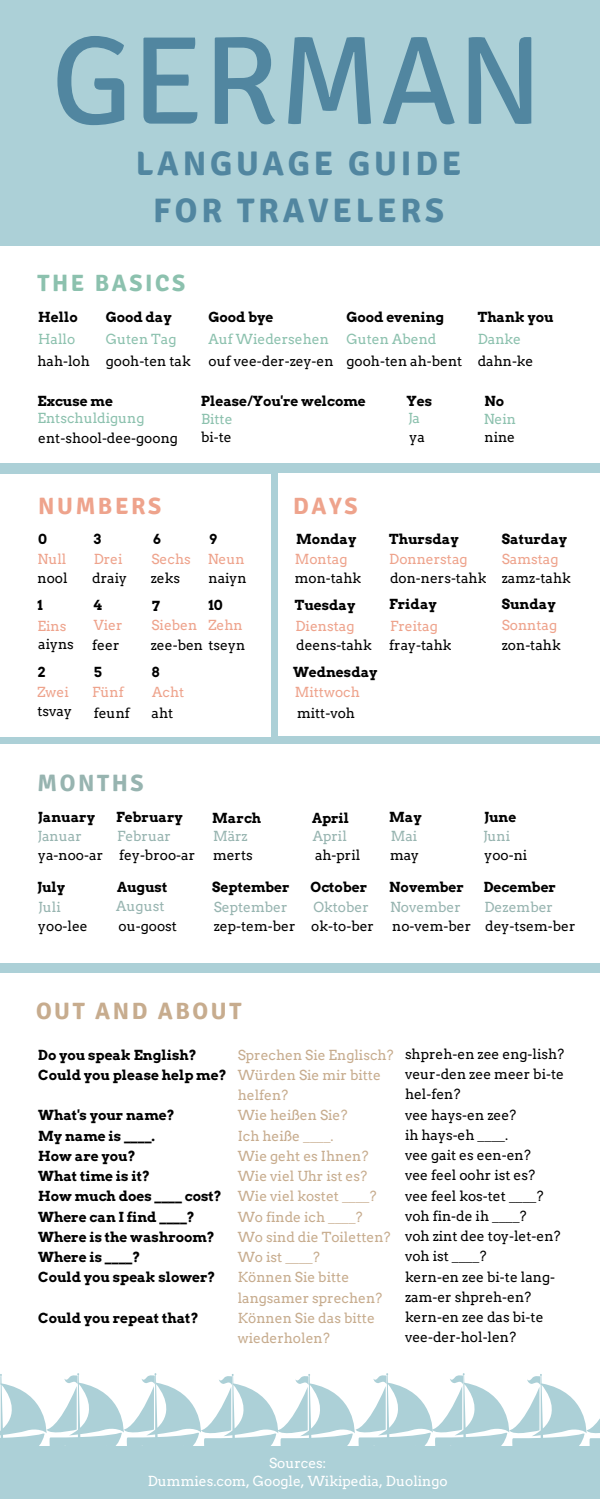
<style>
.page{position:relative;width:600px;height:1499px;background:#acd0d7}
.page>*{position:absolute;margin:0;border:0;box-sizing:border-box;transform-origin:0 0}
.t1{font:125.8px "Signika";color:#5186a0}
.t2{font:700 34px/47.2px "Signika";letter-spacing:.11em;color:#5186a0;text-align:center}
.t3{font:700 23.6px "Signika";letter-spacing:.11em;color:#eea38c}
.t4{font:700 23.6px "Signika";letter-spacing:.11em;color:#c7ac8e}
.t5{font:700 23.6px "Signika";letter-spacing:.11em;color:#8cc1ae}
.t6{font:700 23.6px "Signika";letter-spacing:.11em;color:#97b4b0}
.t7{font:13.8px/20.2px "Arvo";color:#000}
.t8{font:700 13.8px/20.2px "Arvo";color:#000}
.t9{font:13.8px/20.2px "Arvo";color:#c7ac8e}
.t10{font:13.8px "Arvo";color:#eea38c}
.t11{font:13.8px "Arvo";color:#97b4b0}
.t12{font:13.8px "Arvo";color:#8cc1ae}
.t13{font:13.8px/18.8px "Arvo";color:#fff;text-align:center}
</style>
<div class="page">
<div style="left:0;top:247px;width:599px;height:216px;background:#fff"></div>
<div style="left:0;top:474px;width:271px;height:263px;background:#fff"></div>
<div style="left:0;top:745px;width:600px;height:218px;background:#fff"></div>
<div style="left:0;top:973px;width:600px;height:473px;background:#fff"></div>
<div style="left:278px;top:474px;width:322px;height:262px;background:#fff"></div>
<svg style="left:0;top:1373px;width:600px;height:73px"></svg>
<h1 class="t1" style="left:51px;top:5px;width:493px">GERMAN</h1>
<h2 class="t2" style="left:136px;top:140px;width:327px">LANGUAGE GUIDE<br>FOR TRAVELERS</h2>
<h3 class="t5" style="left:38px;top:269px;width:149px">THE BASICS</h3>
<p class="t8" style="left:38px;top:307px;width:41px">Hello</p>
<p class="t7" style="left:38px;top:351px;width:54px">hah-loh</p>
<p class="t12" style="left:38px;top:331px;width:39px">Hallo</p>
<p class="t8" style="left:106px;top:307px;width:68px">Good day</p>
<p class="t12" style="left:106px;top:331px;width:72px">Guten Tag</p>
<p class="t7" style="left:106px;top:351px;width:86px">gooh-ten tak</p>
<p class="t8" style="left:38px;top:390px;width:77px">Excuse me</p>
<p class="t12" style="left:38px;top:410px;width:108px">Entschuldigung</p>
<p class="t7" style="left:38px;top:428px;width:141px">ent-shool-dee-goong</p>
<p class="t8" style="left:208px;top:307px;width:66px">Good bye</p>
<p class="t12" style="left:208px;top:331px;width:122px">Auf Wiedersehen</p>
<p class="t7" style="left:208px;top:351px;width:127px">ouf vee-der-zey-en</p>
<p class="t8" style="left:346px;top:307px;width:99px">Good evening</p>
<p class="t12" style="left:346px;top:331px;width:91px">Guten Abend</p>
<p class="t7" style="left:346px;top:351px;width:117px">gooh-ten ah-bent</p>
<p class="t8" style="left:478px;top:307px;width:77px">Thank you</p>
<p class="t12" style="left:478px;top:331px;width:45px">Danke</p>
<p class="t7" style="left:478px;top:351px;width:57px">dahn-ke</p>
<p class="t8" style="left:201px;top:390px;width:167px">Please/You're welcome</p>
<p class="t12" style="left:201px;top:410px;width:33px">Bitte</p>
<p class="t7" style="left:201px;top:427px;width:32px">bi-te</p>
<p class="t8" style="left:406px;top:390px;width:27px">Yes</p>
<p class="t8" style="left:484px;top:390px;width:21px">No</p>
<p class="t12" style="left:408px;top:410px;width:14px">Ja</p>
<p class="t12" style="left:484px;top:410px;width:34px">Nein</p>
<p class="t7" style="left:410px;top:427px;width:17px">ya</p>
<p class="t7" style="left:484px;top:427px;width:32px">nine</p>
<h3 class="t3" style="left:38px;top:492px;width:125px">NUMBERS</h3>
<p class="t8" style="left:38px;top:529px;width:10px">0</p>
<p class="t10" style="left:38px;top:551px;width:30px">Null</p>
<p class="t7" style="left:38px;top:568px;width:32px">nool</p>
<p class="t8" style="left:38px;top:595px;width:7px">1</p>
<p class="t8" style="left:94px;top:529px;width:9px">3</p>
<p class="t8" style="left:153px;top:529px;width:9px">6</p>
<p class="t8" style="left:209px;top:529px;width:9px">9</p>
<p class="t10" style="left:94px;top:551px;width:30px">Drei</p>
<p class="t10" style="left:152px;top:551px;width:41px">Sechs</p>
<p class="t10" style="left:208px;top:551px;width:39px">Neun</p>
<p class="t7" style="left:92px;top:568px;width:36px">draiy</p>
<p class="t7" style="left:151px;top:568px;width:31px">zeks</p>
<p class="t7" style="left:208px;top:568px;width:40px">naiyn</p>
<p class="t8" style="left:94px;top:595px;width:10px">4</p>
<p class="t8" style="left:152px;top:596px;width:9px">7</p>
<p class="t8" style="left:208px;top:595px;width:16px">10</p>
<h3 class="t3" style="left:293px;top:492px;width:66px">DAYS</h3>
<p class="t8" style="left:296px;top:529px;width:62px">Monday</p>
<p class="t10" style="left:295px;top:551px;width:54px">Montag</p>
<p class="t7" style="left:295px;top:568px;width:68px">mon-tahk</p>
<p class="t8" style="left:295px;top:594px;width:62px">Tuesday</p>
<p class="t8" style="left:389px;top:529px;width:71px">Thursday</p>
<p class="t8" style="left:502px;top:529px;width:67px">Saturday</p>
<p class="t10" style="left:389px;top:551px;width:80px">Donnerstag</p>
<p class="t10" style="left:502px;top:551px;width:58px">Samstag</p>
<p class="t7" style="left:390px;top:568px;width:98px">don-ners-tahk</p>
<p class="t7" style="left:502px;top:568px;width:70px">zamz-tahk</p>
<p class="t8" style="left:389px;top:594px;width:49px">Friday</p>
<p class="t8" style="left:502px;top:594px;width:55px">Sunday</p>
<p class="t10" style="left:38px;top:617px;width:30px">Eins</p>
<p class="t7" style="left:38px;top:634px;width:37px">aiyns</p>
<p class="t10" style="left:94px;top:617px;width:30px">Vier</p>
<p class="t7" style="left:92px;top:635px;width:29px">feer</p>
<p class="t10" style="left:152px;top:617px;width:47px">Sieben</p>
<p class="t10" style="left:208px;top:617px;width:36px">Zehn</p>
<p class="t7" style="left:151px;top:635px;width:96px">zee-ben tseyn</p>
<p class="t10" style="left:296px;top:617px;width:60px">Dienstag</p>
<p class="t10" style="left:390px;top:617px;width:49px">Freitag</p>
<p class="t10" style="left:502px;top:617px;width:57px">Sonntag</p>
<p class="t7" style="left:296px;top:635px;width:77px">deens-tahk</p>
<p class="t7" style="left:389px;top:635px;width:64px">fray-tahk</p>
<p class="t7" style="left:502px;top:635px;width:60px">zon-tahk</p>
<p class="t8" style="left:38px;top:662px;width:9px">2</p>
<p class="t8" style="left:94px;top:662px;width:10px">5</p>
<p class="t8" style="left:152px;top:662px;width:9px">8</p>
<p class="t8" style="left:293px;top:662px;width:86px">Wednesday</p>
<p class="t10" style="left:38px;top:683px;width:33px">Zwei</p>
<p class="t10" style="left:92px;top:683px;width:33px">Fünf</p>
<p class="t10" style="left:152px;top:683px;width:34px">Acht</p>
<p class="t10" style="left:295px;top:683px;width:67px">Mittwoch</p>
<p class="t7" style="left:38px;top:701px;width:36px">tsvay</p>
<p class="t7" style="left:94px;top:702px;width:38px">feunf</p>
<p class="t7" style="left:152px;top:702px;width:23px">aht</p>
<p class="t7" style="left:297px;top:702px;width:60px">mitt-voh</p>
<h3 class="t6" style="left:38px;top:769px;width:108px">MONTHS</h3>
<p class="t8" style="left:38px;top:807px;width:58px">January</p>
<p class="t8" style="left:116px;top:807px;width:68px">February</p>
<p class="t8" style="left:212px;top:807px;width:50px">March</p>
<p class="t8" style="left:312px;top:807px;width:39px">April</p>
<p class="t8" style="left:389px;top:807px;width:34px">May</p>
<p class="t8" style="left:484px;top:807px;width:33px">June</p>
<p class="t11" style="left:38px;top:827px;width:46px">Januar</p>
<p class="t11" style="left:117px;top:827px;width:56px">Februar</p>
<p class="t11" style="left:213px;top:827px;width:36px">März</p>
<p class="t11" style="left:313px;top:828px;width:36px">April</p>
<p class="t11" style="left:391px;top:827px;width:28px">Mai</p>
<p class="t11" style="left:483px;top:827px;width:29px">Juni</p>
<p class="t7" style="left:38px;top:845px;width:158px">ya-noo-ar fey-broo-ar</p>
<p class="t7" style="left:213px;top:845px;width:41px">merts</p>
<p class="t7" style="left:315px;top:845px;width:47px">ah-pril</p>
<p class="t7" style="left:390px;top:845px;width:31px">may</p>
<p class="t7" style="left:484px;top:845px;width:44px">yoo-ni</p>
<p class="t8" style="left:38px;top:877px;width:29px">July</p>
<p class="t8" style="left:117px;top:877px;width:52px">August</p>
<p class="t8" style="left:212px;top:877px;width:79px">September</p>
<p class="t8" style="left:310px;top:877px;width:58px">October</p>
<p class="t8" style="left:389px;top:877px;width:76px">November</p>
<p class="t8" style="left:484px;top:877px;width:74px">December</p>
<p class="t11" style="left:38px;top:899px;width:24px">Juli</p>
<p class="t11" style="left:116px;top:898px;width:50px">August</p>
<p class="t11" style="left:214px;top:899px;width:75px">September</p>
<p class="t11" style="left:314px;top:899px;width:57px">Oktober</p>
<p class="t11" style="left:390px;top:899px;width:72px">November</p>
<p class="t11" style="left:484px;top:899px;width:70px">Dezember</p>
<p class="t7" style="left:38px;top:916px;width:51px">yoo-lee</p>
<p class="t7" style="left:118px;top:915px;width:60px">ou-goost</p>
<p class="t7" style="left:214px;top:916px;width:162px">zep-tem-ber ok-to-ber</p>
<p class="t7" style="left:392px;top:916px;width:185px">no-vem-ber dey-tsem-ber</p>
<h3 class="t4" style="left:36px;top:996px;width:207px">OUT AND ABOUT</h3>
<p class="t8" style="left:38px;top:1045px;width:190px">Do you speak English?<br>Could you please help me?</p>
<p class="t8" style="left:38px;top:1105px;width:185px">What's your name?<br>My name is ____.<br>How are you?<br>What time is it?<br>How much does ____ cost?<br>Where can I find ____?<br>Where is the washroom?<br>Where is ____?<br>Could you speak slower?</p>
<p class="t8" style="left:38px;top:1308px;width:162px">Could you repeat that?</p>
<p class="t9" style="left:238px;top:1045px;width:158px">Sprechen Sie Englisch?<br>Würden Sie mir bitte helfen?<br>Wie heißen Sie?<br>Ich heiße ____.<br>Wie geht es Ihnen?<br>Wie viel Uhr ist es?<br>Wie viel kostet ____?<br>Wo finde ich ____?<br>Wo sind die Toiletten?<br>Wo ist ____?<br>Können Sie bitte langsamer sprechen?<br>Können Sie das bitte wiederholen?</p>
<p class="t7" style="left:405px;top:1044px;width:161px">shpreh-en zee eng-lish? veur-den zee meer bi-te hel-fen?<br>vee hays-en zee?<br>ih hays-eh ____.<br>vee gait es een-en?<br>vee feel oohr ist es?<br>vee feel kos-tet ____? voh fin-de ih ____?<br>voh zint dee toy-let-en? voh ist ____?<br>kern-en zee bi-te lang&shy;zam-er shpreh-en? kern-en zee das bi-te vee-der-hol-len?</p>
<p class="t13" style="left:148px;top:1453px;width:301px">Sources:<br>Dummies.com, Google, Wikipedia, Duolingo</p>
</div>
